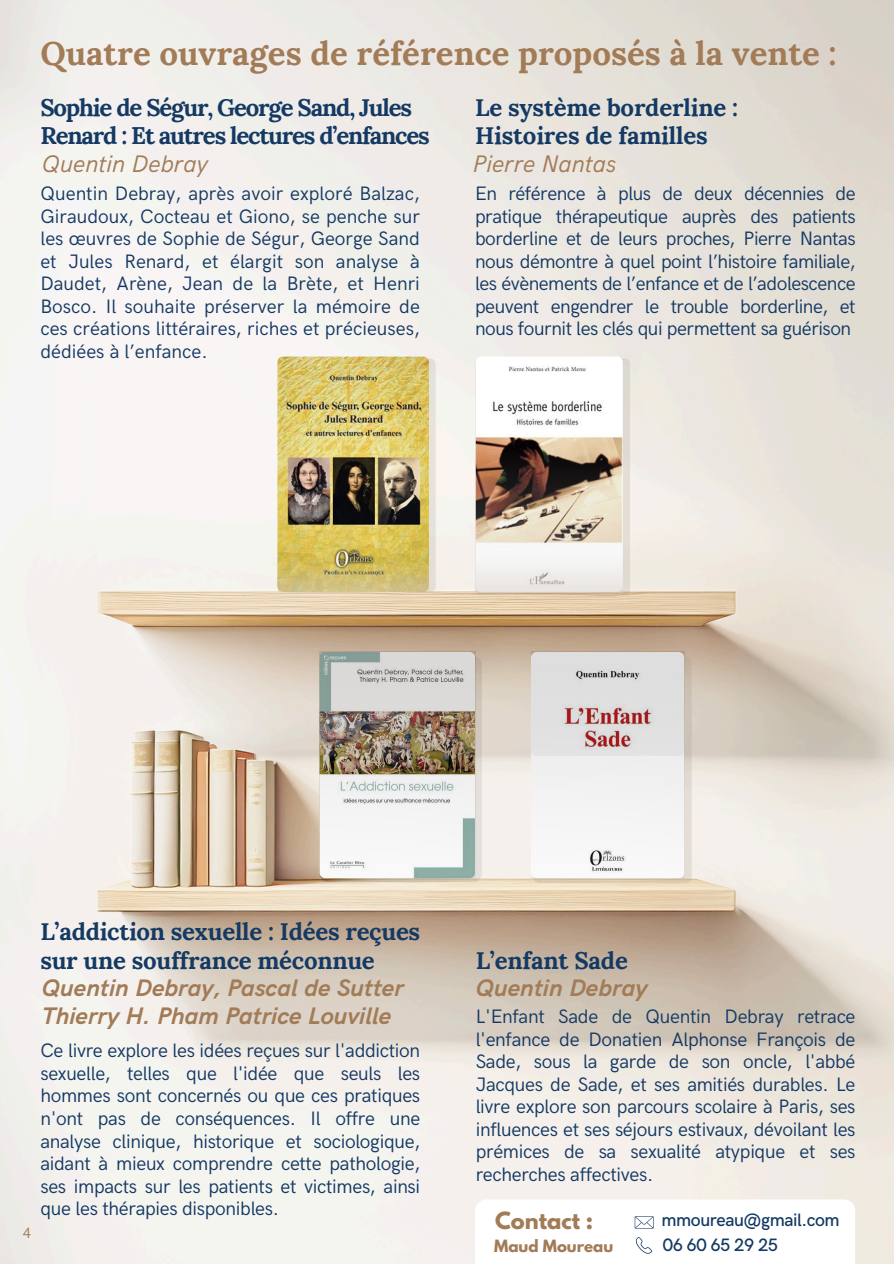
<style>
.page{position:relative;width:894px;height:1264px;background:#fff}
.page>*{position:absolute;margin:0;border:0;box-sizing:border-box;transform-origin:0 0}
.t1{font:700 33px "Lora";color:#a27b57}
.t2{font:700 24px/28.2px "Lora";letter-spacing:-.01em;color:#143963}
.t3{font:italic 700 24px/28.2px "HK Grotesk";color:#a27b57}
.t4{font:700 24px/28.2px "Lora";letter-spacing:-.05em;color:#143963}
.t5{font:italic 24px "HK Grotesk";color:#a27b57}
.t6{font:700 21px "League Spartan";color:#a27b57}
.t7{font:19.5px/22.5px "HK Grotesk";letter-spacing:-.015em;color:#143963;text-align:justify}
.t8{font:500 18px "HK Grotesk";letter-spacing:-.025em;color:#143963}
.t9{font:700 15px "League Spartan";color:#a27b57}
.t10{font:15px "HK Grotesk";color:#a27b57}
</style>
<div class="page">
<img style="left:0;top:0;width:893px;height:1263px">
<img style="left:320px;top:656px;width:162px;height:226px;border-radius:9px">
<svg style="left:533px;top:656px;width:158px;height:227px"></svg>
<svg style="left:277px;top:358px;width:158px;height:234px"></svg>
<img style="left:277px;top:356px;width:152px;height:235px;border-radius:6px">
<svg style="left:475px;top:1199px;width:379px;height:64px"></svg>
<img style="left:475px;top:358px;width:155px;height:237px">
<img style="left:319px;top:652px;width:156px;height:226px">
<img style="left:319px;top:652px;width:156px;height:103px;border-radius:4px">
<div style="left:531px;top:652px;width:153px;height:226px;background:#f4f4f4"></div>
<img style="left:531px;top:652px;width:153px;height:103px;border-radius:4px">
<img style="left:475px;top:518px;width:147px;height:74px">
<img style="left:278px;top:516px;width:151px;height:76px">
<p class="t1" style="left:40px;top:32px;width:797px">Quatre ouvrages de référence proposés à la vente :</p>
<p class="t4" style="left:40px;top:93px;width:391px">Sophie de Ségur, George Sand, Jules<br>Renard : Et autres lectures d’enfances</p>
<h5 class="t2" style="left:475px;top:93px;width:264px">Le système borderline :<br>Histoires de familles</h5>
<p class="t5" style="left:42px;top:150px;width:168px">Quentin Debray</p>
<p class="t5" style="left:472px;top:150px;width:145px">Pierre Nantas</p>
<h2 class="t7" style="left:40px;top:183px;width:381px">Quentin Debray, après avoir exploré Balzac, Giraudoux, Cocteau et Giono, se penche sur les œuvres de Sophie de Ségur, George Sand et Jules Renard, et élargit son analyse à Daudet, Arène, Jean de la Brète, et Henri Bosco. Il souhaite préserver la mémoire de ces créations littéraires, riches et précieuses, dédiées à l’enfance.</h2>
<h3 class="t7" style="left:475px;top:183px;width:382px">En référence à plus de deux décennies de pratique thérapeutique auprès des patients borderline et de leurs proches, Pierre Nantas nous démontre à quel point l’histoire familiale, les évènements de l’enfance et de l’adolescence peuvent engendrer le trouble borderline, et nous fournit les clés qui permettent sa guérison</h3>
<p class="t10" style="left:23px;top:1224px;width:10px">4</p>
<p class="t2" style="left:40px;top:917px;width:381px">L’addiction sexuelle : Idées reçues sur une souffrance méconnue</p>
<p class="t3" style="left:42px;top:974px;width:363px">Quentin Debray, Pascal de Sutter<br>Thierry H. Pham Patrice Louville</p>
<p class="t7" style="left:40px;top:1040px;width:381px">Ce livre explore les idées reçues sur l'addiction sexuelle, telles que l'idée que seuls les hommes sont concernés ou que ces pratiques n'ont pas de conséquences. Il offre une analyse clinique, historique et sociologique, aidant à mieux comprendre cette pathologie, ses impacts sur les patients et victimes, ainsi que les thérapies disponibles.</p>
<p class="t2" style="left:475px;top:945px;width:154px">L’enfant Sade</p>
<p class="t3" style="left:475px;top:974px;width:173px">Quentin Debray</p>
<p class="t7" style="left:475px;top:1006px;width:381px">L'Enfant Sade de Quentin Debray retrace l'enfance de Donatien Alphonse François de Sade, sous la garde de son oncle, l'abbé Jacques de Sade, et ses amitiés durables. Le livre explore son parcours scolaire à Paris, ses influences et ses séjours estivaux, dévoilant les prémices de sa sexualité atypique et ses recherches affectives.</p>
<p class="t6" style="left:495px;top:1210px;width:99px">Contact :</p>
<h2 class="t9" style="left:494px;top:1238px;width:121px">Maud Moureau</h2>
<h2 class="t8" style="left:661px;top:1209px;width:179px">mmoureau@gmail.com</h2>
<h5 class="t8" style="left:662px;top:1234px;width:117px">06 60 65 29 25</h5>
</div>
